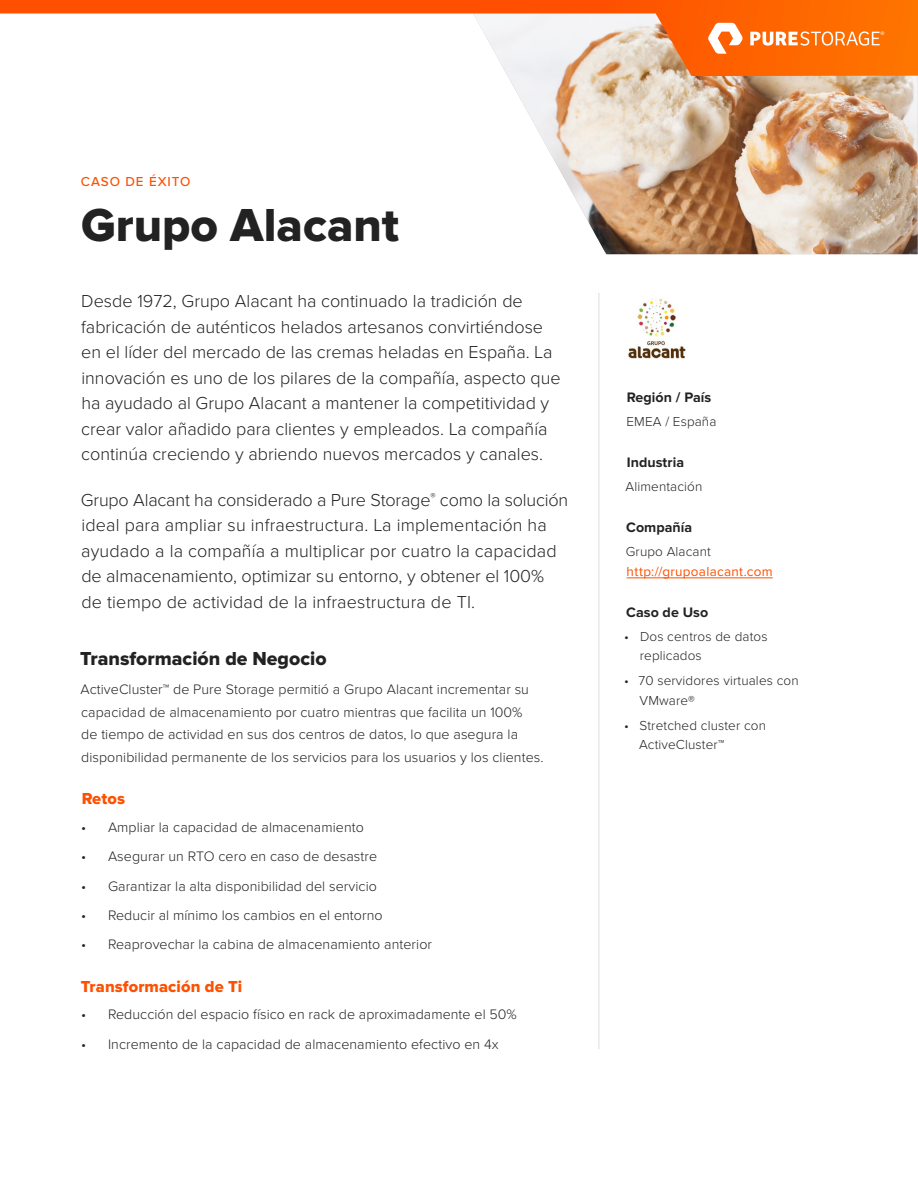
<style>
.page{position:relative;width:918px;height:1188px;background:#fff}
.page>*{position:absolute;margin:0;border:0;box-sizing:border-box;transform-origin:0 0}
.t1{font:48px "Proxima Nova Extrabld";color:#222}
.t2{font:19.5px "Proxima Nova Extrabld";color:#222}
.t3{font:300 18px/25.5px "Proxima Nova";color:#222}
.t4{font:16.5px "Proxima Nova Extrabld";letter-spacing:.005em;color:#fe5000}
.t5{font:300 14.25px/22.5px "Proxima Nova";letter-spacing:.005em;color:#222}
.t6{font:700 14.25px "Proxima Nova";letter-spacing:.005em;color:#222}
.t7{font:300 13.5px/19.5px "Proxima Nova";letter-spacing:.01em;color:#222}
.t8{font:13.5px "Proxima Nova";letter-spacing:.02em;color:#fe5000}
.t9{font:500 13.5px "Proxima Nova";letter-spacing:.07em;color:#fe5000}
</style>
<div class="page">
<img style="left:508px;top:76px;width:410px;height:178px">
<svg style="left:0;top:0;width:918px;height:76px"></svg>
<svg style="left:708px;top:23px;width:35px;height:31px"></svg>
<svg style="left:750px;top:31px;width:134px;height:15px"></svg>
<hr style="left:598px;top:293px;width:1px;height:756px;background:#dcddde">
<hr style="left:627px;top:578px;width:146px;height:1px;background:#fe5000">
<img style="left:628px;top:298px;width:58px;height:61px">
<p class="t9" style="left:81px;top:174px;width:111px">CASO DE ÉXITO</p>
<h1 class="t1" style="left:81px;top:198px;width:320px">Grupo Alacant</h1>
<p class="t3" style="left:81px;top:289px;width:481px">Desde 1972, Grupo Alacant ha continuado la tradición de fabricación de auténticos helados artesanos convirtiéndose en el líder del mercado de las cremas heladas en España. La innovación es uno de los pilares de la compañía, aspecto que ha ayudado al Grupo Alacant a mantener la competitividad y crear valor añadido para clientes y empleados. La compañía continúa creciendo y abriendo nuevos mercados y canales.</p>
<p class="t3" style="left:81px;top:487px;width:489px">Grupo Alacant ha considerado a Pure Storage<sup>®</sup> como la solución ideal para ampliar su infraestructura. La implementación ha ayudado a la compañía a multiplicar por cuatro la capacidad de almacenamiento, optimizar su entorno, y obtener el 100% de tiempo de actividad de la infraestructura de TI.</p>
<p class="t2" style="left:80px;top:647px;width:248px">Transformación de Negocio</p>
<p class="t5" style="left:80px;top:678px;width:465px">ActiveCluster™ de Pure Storage permitió a Grupo Alacant incrementar su capacidad de almacenamiento por cuatro mientras que facilita un 100%<br>de tiempo de actividad en sus dos centros de datos, lo que asegura la disponibilidad permanente de los servicios para los usuarios y los clientes.</p>
<p class="t4" style="left:82px;top:789px;width:45px">Retos</p>
<p class="t5" style="left:81px;top:816px;width:284px">• Ampliar la capacidad de almacenamiento</p>
<p class="t5" style="left:81px;top:846px;width:298px">• Asegurar un RTO cero en caso de desastre</p>
<p class="t5" style="left:81px;top:875px;width:297px">• Garantizar la alta disponibilidad del servicio</p>
<p class="t5" style="left:81px;top:904px;width:303px">• Reducir al mínimo los cambios en el entorno</p>
<p class="t5" style="left:81px;top:933px;width:353px">• Reaprovechar la cabina de almacenamiento anterior</p>
<p class="t4" style="left:81px;top:977px;width:163px">Transformación de Ti</p>
<p class="t5" style="left:81px;top:1004px;width:437px">• Reducción del espacio físico en rack de aproximadamente el 50%</p>
<p class="t5" style="left:81px;top:1033px;width:419px">• Incremento de la capacidad de almacenamiento efectivo en 4x</p>
<p class="t6" style="left:627px;top:389px;width:86px">Región / País</p>
<p class="t7" style="left:627px;top:412px;width:91px">EMEA / España</p>
<p class="t6" style="left:627px;top:454px;width:59px">Industria</p>
<p class="t7" style="left:626px;top:477px;width:78px">Alimentación</p>
<p class="t6" style="left:626px;top:519px;width:68px">Compañía</p>
<p class="t7" style="left:626px;top:542px;width:87px">Grupo Alacant</p>
<p class="t8" style="left:627px;top:563px;width:148px">http://grupoalacant.com</p>
<p class="t6" style="left:626px;top:604px;width:84px">Caso de Uso</p>
<p class="t7" style="left:640px;top:627px;width:129px;text-indent:-16px">• Dos centros de datos replicados</p>
<p class="t7" style="left:639px;top:671px;width:161px;text-indent:-15px">• 70 servidores virtuales con<br>VMware®</p>
<p class="t7" style="left:639px;top:716px;width:129px;text-indent:-15px">• Stretched cluster con<br>ActiveCluster™</p>
</div>
